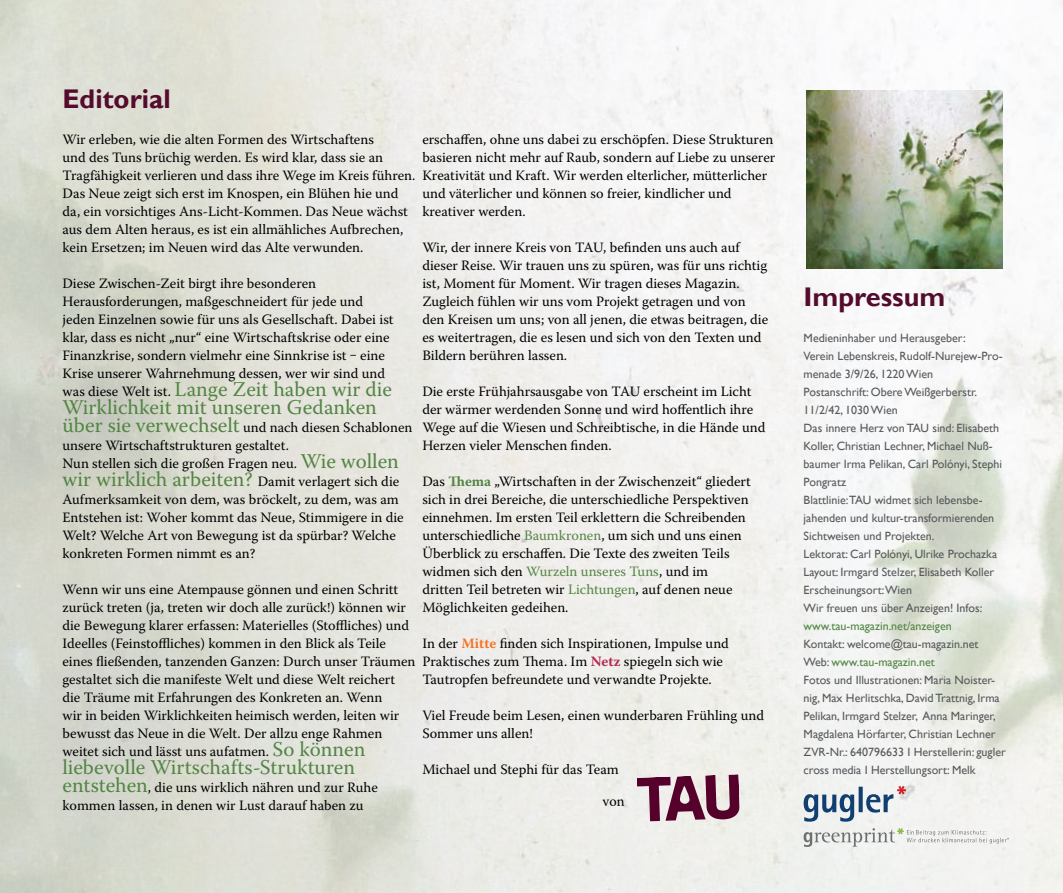
<style>
.page{position:relative;width:1063px;height:893px;background:#fff}
.page>*{position:absolute;margin:0;border:0;box-sizing:border-box;transform-origin:0 0}
.t1{font:700 27px "Gill Sans";color:#540b2c}
.t2{font:21px/18px "Warnock Pro";color:#538544}
.t3{font:14.25px/18px "Warnock Pro";color:#000}
.t4{font:12px/18px "Gill Sans";color:#58595b}
.t5{font:12px "Gill Sans";color:#538544}
.s1{font-size:14.25px;color:#000}
.s2{font-size:21px;color:#538544}
.s3{font-weight:700;color:#538544}
.s4{color:#538544}
.s5{font-weight:700;color:#f47522}
.s6{font-weight:700;color:#b52951}
</style>
<div class="page">
<img style="left:0;top:0;width:1063px;height:893px">
<svg style="left:637px;top:774px;width:103px;height:50px;background:#a57c8e"></svg>
<img style="left:807px;top:90px;width:196px;height:179px">
<svg style="left:804px;top:786px;width:102px;height:36px"></svg>
<svg style="left:804px;top:828px;width:205px;height:19px"></svg>
<svg style="left:602px;top:799px;width:23px;height:7px"></svg>
<h1 class="t1" style="left:62px;top:83px;width:110px">Editorial</h1>
<p class="t3" style="left:62px;top:130px;width:354px">Wir erleben, wie die alten Formen des Wirtschaftens<br>und des Tuns brüchig werden. Es wird klar, dass sie an Tragfähigkeit verlieren und dass ihre Wege im Kreis führen.<br>Das Neue zeigt sich erst im Knospen, ein Blühen hie und da, ein vorsichtiges Ans-Licht-Kommen. Das Neue wächst aus dem Alten heraus, es ist ein allmähliches Aufbrechen, kein Ersetzen; im Neuen wird das Alte verwunden.</p>
<p class="t3" style="left:62px;top:274px;width:333px">Diese Zwischen-Zeit birgt ihre besonderen Herausforderungen, maßgeschneidert für jede und jeden Einzelnen sowie für uns als Gesellschaft. Dabei ist klar, dass es nicht „nur“ eine Wirtschaftskrise oder eine Finanzkrise, sondern vielmehr eine Sinnkrise ist ‒ eine Krise unserer Wahrnehmung dessen, wer wir sind und</p>
<h2 class="t2" style="left:62px;top:380px;width:331px"><span class="s1">was diese Welt ist.</span> Lange Zeit haben wir die<br>Wirklichkeit mit unseren Gedanken</h2>
<p class="t3" style="left:62px;top:418px;width:351px"><span class="s2">über sie verwechselt</span> und nach diesen Schablonen unsere Wirtschaftstrukturen gestaltet.<br>Nun stellen sich die großen Fragen neu. <span class="s2">Wie wollen wir wirklich arbeiten?</span> Damit verlagert sich die Aufmerksamkeit von dem, was bröckelt, zu dem, was am Entstehen ist: Woher kommt das Neue, Stimmigere in die Welt? Welche Art von Bewegung ist da spürbar? Welche konkreten Formen nimmt es an?</p>
<p class="t3" style="left:62px;top:580px;width:354px">Wenn wir uns eine Atempause gönnen und einen Schritt zurück treten (ja, treten wir doch alle zurück!) können wir die Bewegung klarer erfassen: Materielles (Stoffliches) und Ideelles (Feinstoffliches) kommen in den Blick als Teile eines fließenden, tanzenden Ganzen: Durch unser Träumen gestaltet sich die manifeste Welt und diese Welt reichert die Träume mit Erfahrungen des Konkreten an. Wenn<br>wir in beiden Wirklichkeiten heimisch werden, leiten wir bewusst das Neue in die Welt. Der allzu enge Rahmen weitet sich und lässt uns aufatmen. <span class="s2">So können</span></p>
<h2 class="t2" style="left:62px;top:758px;width:294px">liebevolle Wirtschafts-Strukturen</h2>
<p class="t3" style="left:62px;top:778px;width:317px"><span class="s2">entstehen</span>, die uns wirklich nähren und zur Ruhe kommen lassen, in denen wir Lust darauf haben zu</p>
<p class="t3" style="left:422px;top:130px;width:354px">erschaffen, ohne uns dabei zu erschöpfen. Diese Strukturen basieren nicht mehr auf Raub, sondern auf Liebe zu unserer Kreativität und Kraft. Wir werden elterlicher, mütterlicher und väterlicher und können so freier, kindlicher und kreativer werden.</p>
<p class="t3" style="left:422px;top:238px;width:347px">Wir, der innere Kreis von TAU, befinden uns auch auf dieser Reise. Wir trauen uns zu spüren, was für uns richtig ist, Moment für Moment. Wir tragen dieses Magazin.<br>Zugleich fühlen wir uns vom Projekt getragen und von den Kreisen um uns; von all jenen, die etwas beitragen, die es weitertragen, die es lesen und sich von den Texten und Bildern berühren lassen.</p>
<p class="t3" style="left:422px;top:382px;width:345px">Die erste Frühjahrsausgabe von TAU erscheint im Licht der wärmer werdenden Sonne und wird hoffentlich ihre Wege auf die Wiesen und Schreibtische, in die Hände und Herzen vieler Menschen finden.</p>
<p class="t3" style="left:422px;top:472px;width:330px">Das <span class="s3">Thema</span> „Wirtschaften in der Zwischenzeit“ gliedert sich in drei Bereiche, die unterschiedliche Perspektiven einnehmen. Im ersten Teil erklettern die Schreibenden unterschiedliche <span class="s4">Baumkronen</span>, um sich und uns einen Überblick zu erschaffen. Die Texte des zweiten Teils widmen sich den <span class="s4">Wurzeln unseres Tuns</span>, und im dritten Teil betreten wir <span class="s4">Lichtungen</span>, auf denen neue Möglichkeiten gedeihen.</p>
<p class="t3" style="left:422px;top:634px;width:308px">In der <span class="s5">Mitte</span> finden sich Inspirationen, Impulse und<br>Praktisches zum Thema. Im <span class="s6">Netz</span> spiegeln sich wie<br>Tautropfen befreundete und verwandte Projekte.</p>
<p class="t3" style="left:422px;top:706px;width:343px">Viel Freude beim Lesen, einen wunderbaren Frühling und<br>Sommer uns allen!</p>
<p class="t3" style="left:422px;top:760px;width:198px">Michael und Stephi für das Team</p>
<h1 class="t1" style="left:804px;top:281px;width:143px">Impressum</h1>
<p class="t4" style="left:804px;top:329px;width:200px">Medieninhaber und Herausgeber:<br>Verein Lebenskreis, Rudolf-Nurejew-Pro&shy;menade 3/9/26, 1220 Wien<br>Postanschrift: Obere Weißgerberstr.<br>11/2/42, 1030 Wien<br>Das innere Herz von TAU sind: Elisabeth Koller, Christian Lechner, Michael Nuß&shy;baumer Irma Pelikan, Carl Polónyi, Stephi Pongratz<br>Blattlinie:TAU widmet sich lebensbe&shy;jahenden und kultur-transformierenden Sichtweisen und Projekten.<br>Lektorat: Carl Polónyi, Ulrike Prochazka Layout: Irmgard Stelzer, Elisabeth Koller Erscheinungsort:Wien<br>Wir freuen uns über Anzeigen! Infos:</p>
<p class="t5" style="left:804px;top:619px;width:150px">www.tau-magazin.net/anzeigen</p>
<p class="t4" style="left:804px;top:635px;width:204px">Kontakt: welcome@tau-magazin.net Web: <span class="s4">www.tau-magazin.net<br></span>Fotos und Illustrationen: Maria Noister&shy;nig, Max Herlitschka, David Trattnig, Irma Pelikan, Irmgard Stelzer, Anna Maringer, Magdalena Hörfarter, Christian Lechner ZVR-Nr.: 640796633 I Herstellerin: gugler cross media I Herstellungsort: Melk</p>
</div>
